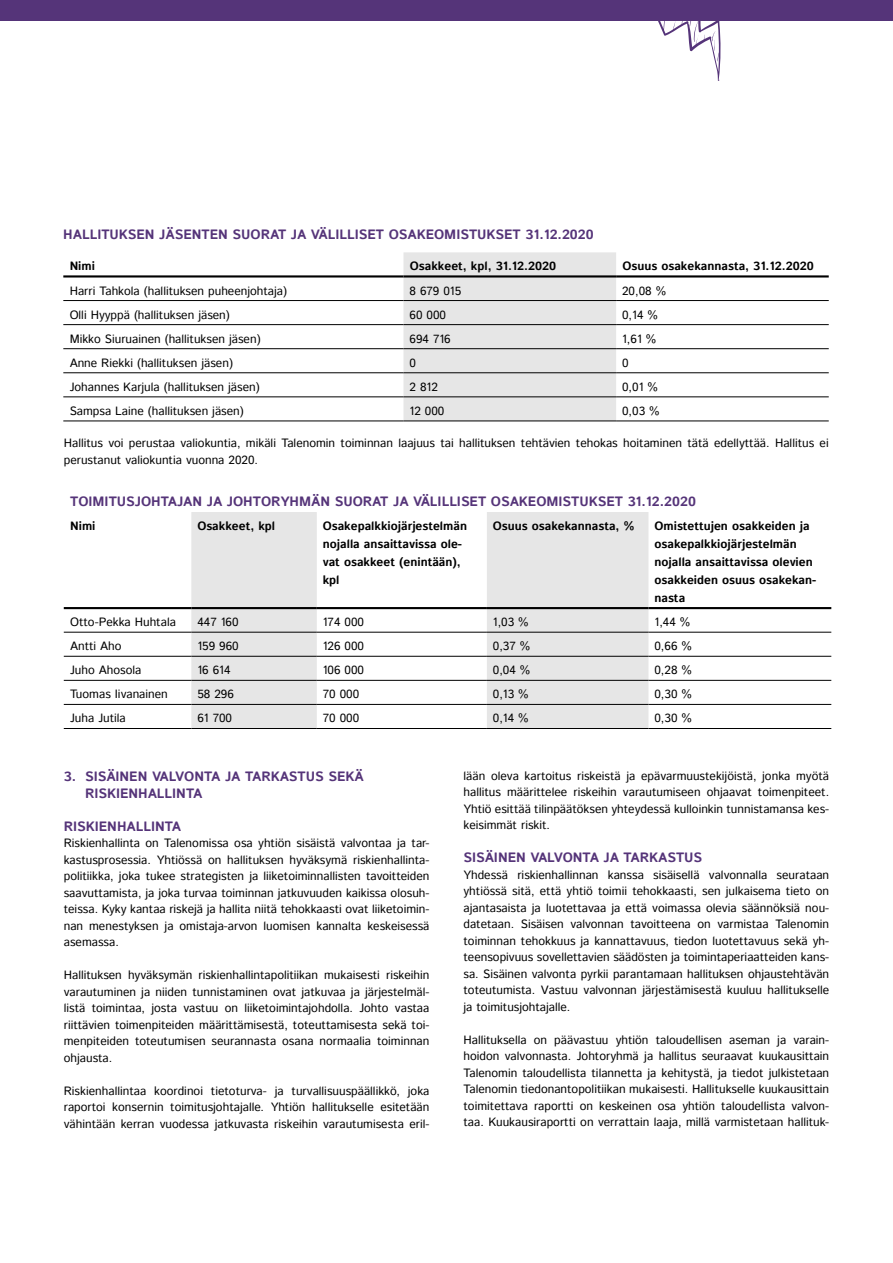
<style>
.page{position:relative;width:893px;height:1263px;background:#fff}
.page>*{position:absolute;margin:0;border:0;box-sizing:border-box;transform-origin:0 0}
.t1{font:700 13.5px/16.5px "Istok Web";color:#553479}
.t2{font:12px/16.5px "Istok Web";color:#000;text-align:justify}
.t3{font:700 12px/18px "Istok Web";color:#000}
</style>
<div class="page">
<div style="left:191px;top:512px;width:126px;height:216px;background:#e6e6e6"></div>
<div style="left:487px;top:512px;width:161px;height:216px;background:#e6e6e6"></div>
<hr style="left:64px;top:632px;width:127px;height:1px;background:#000">
<hr style="left:191px;top:632px;width:126px;height:1px;background:#000">
<hr style="left:317px;top:632px;width:170px;height:1px;background:#000">
<hr style="left:487px;top:632px;width:161px;height:1px;background:#000">
<hr style="left:648px;top:632px;width:183px;height:1px;background:#000">
<hr style="left:64px;top:656px;width:127px;height:1px;background:#000">
<hr style="left:191px;top:656px;width:126px;height:1px;background:#000">
<hr style="left:317px;top:656px;width:170px;height:1px;background:#000">
<hr style="left:487px;top:656px;width:161px;height:1px;background:#000">
<hr style="left:648px;top:656px;width:183px;height:1px;background:#000">
<hr style="left:64px;top:680px;width:127px;height:1px;background:#000">
<hr style="left:191px;top:680px;width:126px;height:1px;background:#000">
<hr style="left:317px;top:680px;width:170px;height:1px;background:#000">
<hr style="left:487px;top:680px;width:161px;height:1px;background:#000">
<hr style="left:648px;top:680px;width:183px;height:1px;background:#000">
<hr style="left:64px;top:704px;width:127px;height:1px;background:#000">
<hr style="left:191px;top:704px;width:126px;height:1px;background:#000">
<hr style="left:317px;top:704px;width:170px;height:1px;background:#000">
<hr style="left:487px;top:704px;width:161px;height:1px;background:#000">
<hr style="left:648px;top:704px;width:183px;height:1px;background:#000">
<hr style="left:64px;top:728px;width:127px;height:1px;background:#000">
<hr style="left:191px;top:728px;width:126px;height:1px;background:#000">
<hr style="left:317px;top:728px;width:170px;height:1px;background:#000">
<hr style="left:487px;top:728px;width:161px;height:1px;background:#000">
<hr style="left:648px;top:728px;width:183px;height:1px;background:#000">
<hr style="left:64px;top:607px;width:127px;height:2px;background:#000">
<hr style="left:191px;top:607px;width:126px;height:2px;background:#000">
<hr style="left:317px;top:607px;width:170px;height:2px;background:#000">
<hr style="left:487px;top:607px;width:161px;height:2px;background:#000">
<hr style="left:648px;top:607px;width:183px;height:2px;background:#000">
<div style="left:0;top:0;width:893px;height:20px;background:#553479"></div>
<svg style="left:644px;top:20px;width:77px;height:61px"></svg>
<div style="left:403px;top:252px;width:213px;height:169px;background:#e6e6e6"></div>
<hr style="left:63px;top:275px;width:340px;height:2px;background:#000">
<hr style="left:403px;top:275px;width:213px;height:2px;background:#000">
<hr style="left:616px;top:275px;width:213px;height:2px;background:#000">
<hr style="left:63px;top:324px;width:340px;height:1px;background:#000">
<hr style="left:403px;top:324px;width:213px;height:1px;background:#000">
<hr style="left:616px;top:324px;width:213px;height:1px;background:#000">
<hr style="left:63px;top:348px;width:340px;height:1px;background:#000">
<hr style="left:403px;top:348px;width:213px;height:1px;background:#000">
<hr style="left:616px;top:348px;width:213px;height:1px;background:#000">
<hr style="left:63px;top:372px;width:340px;height:1px;background:#000">
<hr style="left:403px;top:372px;width:213px;height:1px;background:#000">
<hr style="left:616px;top:372px;width:213px;height:1px;background:#000">
<hr style="left:63px;top:397px;width:340px;height:1px;background:#000">
<hr style="left:403px;top:397px;width:213px;height:1px;background:#000">
<hr style="left:616px;top:397px;width:213px;height:1px;background:#000">
<hr style="left:63px;top:421px;width:340px;height:1px;background:#000">
<hr style="left:403px;top:421px;width:213px;height:1px;background:#000">
<hr style="left:616px;top:421px;width:213px;height:1px;background:#000">
<hr style="left:63px;top:300px;width:340px;height:1px;background:#000">
<hr style="left:403px;top:300px;width:213px;height:1px;background:#000">
<hr style="left:616px;top:300px;width:213px;height:1px;background:#000">
<p class="t1" style="left:63px;top:226px;width:532px">HALLITUKSEN JÄSENTEN SUORAT JA VÄLILLISET OSAKEOMISTUKSET 31.12.2020</p>
<p class="t3" style="left:70px;top:257px;width:27px">Nimi</p>
<p class="t3" style="left:410px;top:257px;width:148px">Osakkeet, kpl, 31.12.2020</p>
<p class="t3" style="left:622px;top:257px;width:193px">Osuus osakekannasta, 31.12.2020</p>
<p class="t2" style="left:70px;top:283px;width:219px">Harri Tahkola (hallituksen puheenjohtaja)</p>
<p class="t2" style="left:409px;top:283px;width:53px">8 679 015</p>
<p class="t2" style="left:622px;top:283px;width:45px">20,08 %</p>
<p class="t2" style="left:70px;top:307px;width:162px">Olli Hyyppä (hallituksen jäsen)</p>
<p class="t2" style="left:409px;top:307px;width:38px">60 000</p>
<p class="t2" style="left:622px;top:307px;width:37px">0,14 %</p>
<p class="t2" style="left:70px;top:331px;width:192px">Mikko Siuruainen (hallituksen jäsen)</p>
<p class="t2" style="left:409px;top:331px;width:43px">694 716</p>
<p class="t2" style="left:622px;top:331px;width:36px">1,61 %</p>
<p class="t2" style="left:70px;top:355px;width:165px">Anne Riekki (hallituksen jäsen)</p>
<p class="t2" style="left:409px;top:355px;width:8px">0</p>
<p class="t2" style="left:622px;top:355px;width:8px">0</p>
<p class="t2" style="left:70px;top:379px;width:191px">Johannes Karjula (hallituksen jäsen)</p>
<p class="t2" style="left:409px;top:379px;width:30px">2 812</p>
<p class="t2" style="left:622px;top:379px;width:37px">0,01 %</p>
<p class="t2" style="left:70px;top:403px;width:176px">Sampsa Laine (hallituksen jäsen)</p>
<p class="t2" style="left:409px;top:403px;width:36px">12 000</p>
<p class="t2" style="left:622px;top:403px;width:39px">0,03 %</p>
<p class="t2" style="left:64px;top:436px;width:766px">Hallitus voi perustaa valiokuntia, mikäli Talenomin toiminnan laajuus tai hallituksen tehtävien tehokas hoitaminen tätä edellyttää. Hallitus ei perustanut valiokuntia vuonna 2020.</p>
<p class="t1" style="left:70px;top:493px;width:627px">TOIMITUSJOHTAJAN JA JOHTORYHMÄN SUORAT JA VÄLILLISET OSAKEOMISTUKSET 31.12.2020</p>
<p class="t3" style="left:70px;top:517px;width:27px">Nimi</p>
<p class="t3" style="left:197px;top:517px;width:79px">Osakkeet, kpl</p>
<p class="t3" style="left:323px;top:517px;width:146px">Osakepalkkiojärjestelmän nojalla ansaittavissa ole&shy;vat osakkeet (enintään), kpl</p>
<p class="t3" style="left:493px;top:517px;width:143px">Osuus osakekannasta, %</p>
<p class="t3" style="left:654px;top:517px;width:163px">Omistettujen osakkeiden ja osakepalkkiojärjestelmän nojalla ansaittavissa olevien osakkeiden osuus osakekan&shy;nasta</p>
<p class="t2" style="left:70px;top:614px;width:107px">Otto-Pekka Huhtala</p>
<p class="t2" style="left:197px;top:614px;width:43px">447 160</p>
<p class="t2" style="left:323px;top:614px;width:43px">174 000</p>
<p class="t2" style="left:493px;top:614px;width:37px">1,03 %</p>
<p class="t2" style="left:654px;top:614px;width:37px">1,44 %</p>
<p class="t2" style="left:70px;top:639px;width:53px">Antti Aho</p>
<p class="t2" style="left:197px;top:639px;width:43px">159 960</p>
<p class="t2" style="left:323px;top:639px;width:43px">126 000</p>
<p class="t2" style="left:493px;top:639px;width:39px">0,37 %</p>
<p class="t2" style="left:654px;top:639px;width:39px">0,66 %</p>
<p class="t2" style="left:70px;top:663px;width:73px">Juho Ahosola</p>
<p class="t2" style="left:197px;top:663px;width:35px">16 614</p>
<p class="t2" style="left:323px;top:663px;width:43px">106 000</p>
<p class="t2" style="left:493px;top:663px;width:39px">0,04 %</p>
<p class="t2" style="left:654px;top:663px;width:39px">0,28 %</p>
<p class="t2" style="left:70px;top:687px;width:99px">Tuomas Iivanainen</p>
<p class="t2" style="left:197px;top:687px;width:38px">58 296</p>
<p class="t2" style="left:323px;top:687px;width:38px">70 000</p>
<p class="t2" style="left:493px;top:687px;width:37px">0,13 %</p>
<p class="t2" style="left:654px;top:687px;width:39px">0,30 %</p>
<p class="t2" style="left:70px;top:711px;width:57px">Juha Jutila</p>
<p class="t2" style="left:197px;top:711px;width:36px">61 700</p>
<p class="t2" style="left:323px;top:711px;width:38px">70 000</p>
<p class="t2" style="left:493px;top:711px;width:37px">0,14 %</p>
<p class="t2" style="left:654px;top:711px;width:39px">0,30 %</p>
<p class="t1" style="left:85px;top:768px;width:280px;text-indent:-21px">3. SISÄINEN VALVONTA JA TARKASTUS SEKÄ<br>RISKIENHALLINTA</p>
<p class="t1" style="left:64px;top:818px;width:119px">RISKIENHALLINTA</p>
<p class="t2" style="left:64px;top:835px;width:367px">Riskienhallinta on Talenomissa osa yhtiön sisäistä valvontaa ja tar&shy;kastusprosessia. Yhtiössä on hallituksen hyväksymä riskienhallinta&shy;politiikka, joka tukee strategisten ja liiketoiminnallisten tavoitteiden saavuttamista, ja joka turvaa toiminnan jatkuvuuden kaikissa olosuh&shy;teissa. Kyky kantaa riskejä ja hallita niitä tehokkaasti ovat liiketoimin&shy;nan menestyksen ja omistaja-arvon luomisen kannalta keskeisessä asemassa.</p>
<p class="t2" style="left:64px;top:967px;width:367px">Hallituksen hyväksymän riskienhallintapolitiikan mukaisesti riskeihin varautuminen ja niiden tunnistaminen ovat jatkuvaa ja järjestelmäl&shy;listä toimintaa, josta vastuu on liiketoimintajohdolla. Johto vastaa riittävien toimenpiteiden määrittämisestä, toteuttamisesta sekä toi&shy;menpiteiden toteutumisen seurannasta osana normaalia toiminnan ohjausta.</p>
<p class="t2" style="left:64px;top:1083px;width:367px">Riskienhallintaa koordinoi tietoturva- ja turvallisuuspäällikkö, joka raportoi konsernin toimitusjohtajalle. Yhtiön hallitukselle esitetään vähintään kerran vuodessa jatkuvasta riskeihin varautumisesta eril-</p>
<p class="t2" style="left:463px;top:768px;width:367px">lään oleva kartoitus riskeistä ja epävarmuustekijöistä, jonka myötä hallitus määrittelee riskeihin varautumiseen ohjaavat toimenpiteet.<br>Yhtiö esittää tilinpäätöksen yhteydessä kulloinkin tunnistamansa kes&shy;keisimmät riskit.</p>
<p class="t1" style="left:463px;top:849px;width:240px">SISÄINEN VALVONTA JA TARKASTUS</p>
<p class="t2" style="left:463px;top:867px;width:367px">Yhdessä riskienhallinnan kanssa sisäisellä valvonnalla seurataan yhtiössä sitä, että yhtiö toimii tehokkaasti, sen julkaisema tieto on ajantasaista ja luotettavaa ja että voimassa olevia säännöksiä nou&shy;datetaan. Sisäisen valvonnan tavoitteena on varmistaa Talenomin toiminnan tehokkuus ja kannattavuus, tiedon luotettavuus sekä yh&shy;teensopivuus sovellettavien säädösten ja toimintaperiaatteiden kans&shy;sa. Sisäinen valvonta pyrkii parantamaan hallituksen ohjaustehtävän toteutumista. Vastuu valvonnan järjestämisestä kuuluu hallitukselle ja toimitusjohtajalle.</p>
<p class="t2" style="left:463px;top:1032px;width:367px">Hallituksella on päävastuu yhtiön taloudellisen aseman ja varain&shy;hoidon valvonnasta. Johtoryhmä ja hallitus seuraavat kuukausittain Talenomin taloudellista tilannetta ja kehitystä, ja tiedot julkistetaan Talenomin tiedonantopolitiikan mukaisesti. Hallitukselle kuukausittain toimitettava raportti on keskeinen osa yhtiön taloudellista valvon&shy;taa. Kuukausiraportti on verrattain laaja, millä varmistetaan hallituk-</p>
</div>
